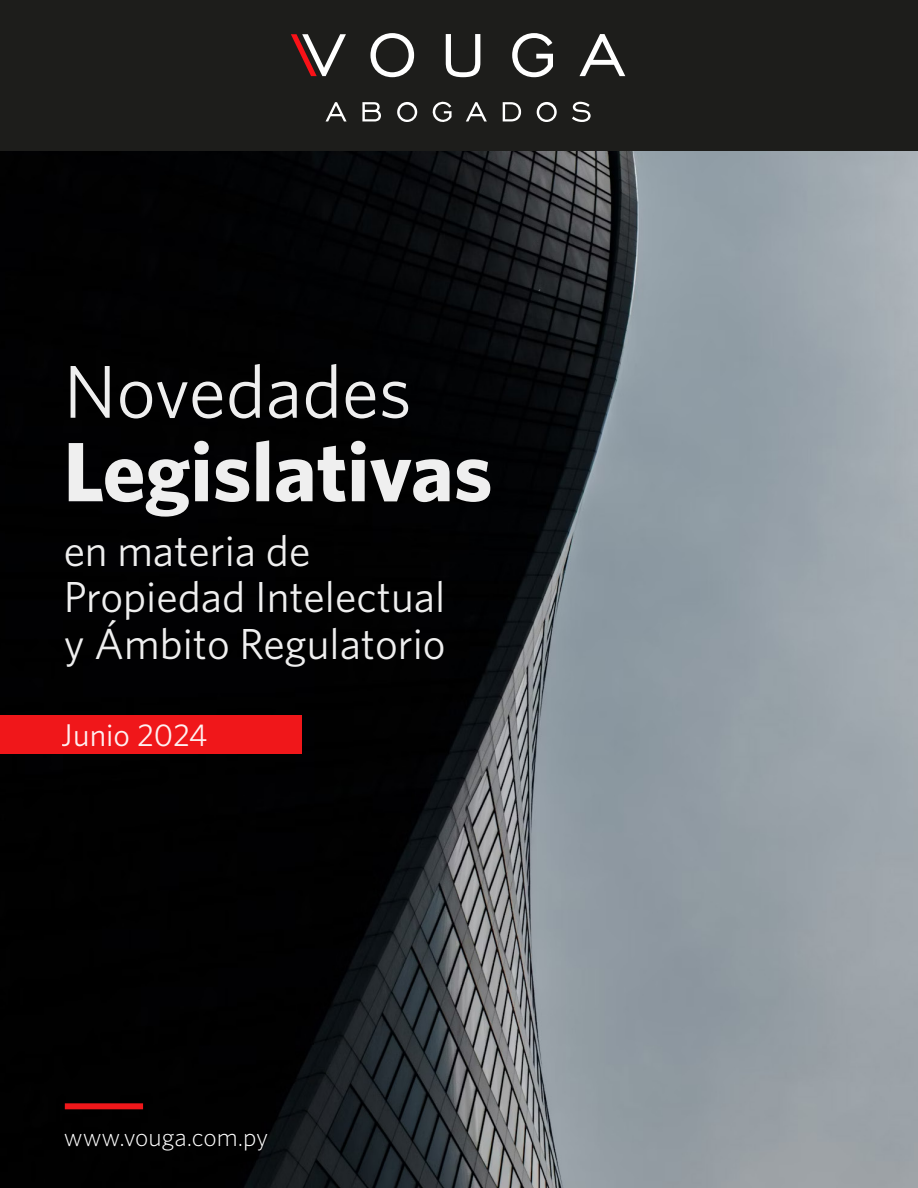
<style>
.page{position:relative;width:918px;height:1188px;background:#fff}
.page>*{position:absolute;margin:0;border:0;box-sizing:border-box;transform-origin:0 0}
.t1{font:700 84.3px "Whitney";color:#fff}
.t2{font:75px "Whitney";color:#fff}
.t3{font:43.5px/46.5px "Whitney";color:#fff}
.t4{font:31.5px "Whitney";color:#fff}
.t5{font:300 25.5px "Whitney";color:#fff}
</style>
<div class="page">
<img style="left:0;top:151px;width:918px;height:1037px">
<div style="left:0;top:0;width:918px;height:151px;background:#1d1d1b"></div>
<svg style="left:291px;top:34px;width:55px;height:42px"></svg>
<svg style="left:370px;top:33px;width:44px;height:44px"></svg>
<svg style="left:446px;top:34px;width:34px;height:43px"></svg>
<svg style="left:512px;top:33px;width:41px;height:44px"></svg>
<svg style="left:580px;top:34px;width:45px;height:42px"></svg>
<svg style="left:326px;top:102px;width:21px;height:19px"></svg>
<svg style="left:362px;top:102px;width:19px;height:19px"></svg>
<svg style="left:397px;top:102px;width:20px;height:20px"></svg>
<svg style="left:432px;top:101px;width:20px;height:21px"></svg>
<svg style="left:466px;top:102px;width:21px;height:19px"></svg>
<svg style="left:503px;top:102px;width:18px;height:19px"></svg>
<svg style="left:537px;top:102px;width:20px;height:20px"></svg>
<svg style="left:572px;top:102px;width:19px;height:20px"></svg>
<div style="left:0;top:716px;width:302px;height:38px;background:#f0171a"></div>
<div style="left:65px;top:1103px;width:78px;height:6px;background:#f0171a"></div>
<h2 class="t2" style="left:64px;top:347px;width:350px">Novedades</h2>
<h1 class="t1" style="left:63px;top:421px;width:431px">Legislativas</h1>
<p class="t3" style="left:63px;top:526px;width:384px">en materia de<br>Propiedad Intelectual y Ámbito Regulatorio</p>
<p class="t4" style="left:62px;top:717px;width:147px">Junio 2024</p>
<p class="t5" style="left:64px;top:1122px;width:206px">www.vouga.com.py</p>
</div>
